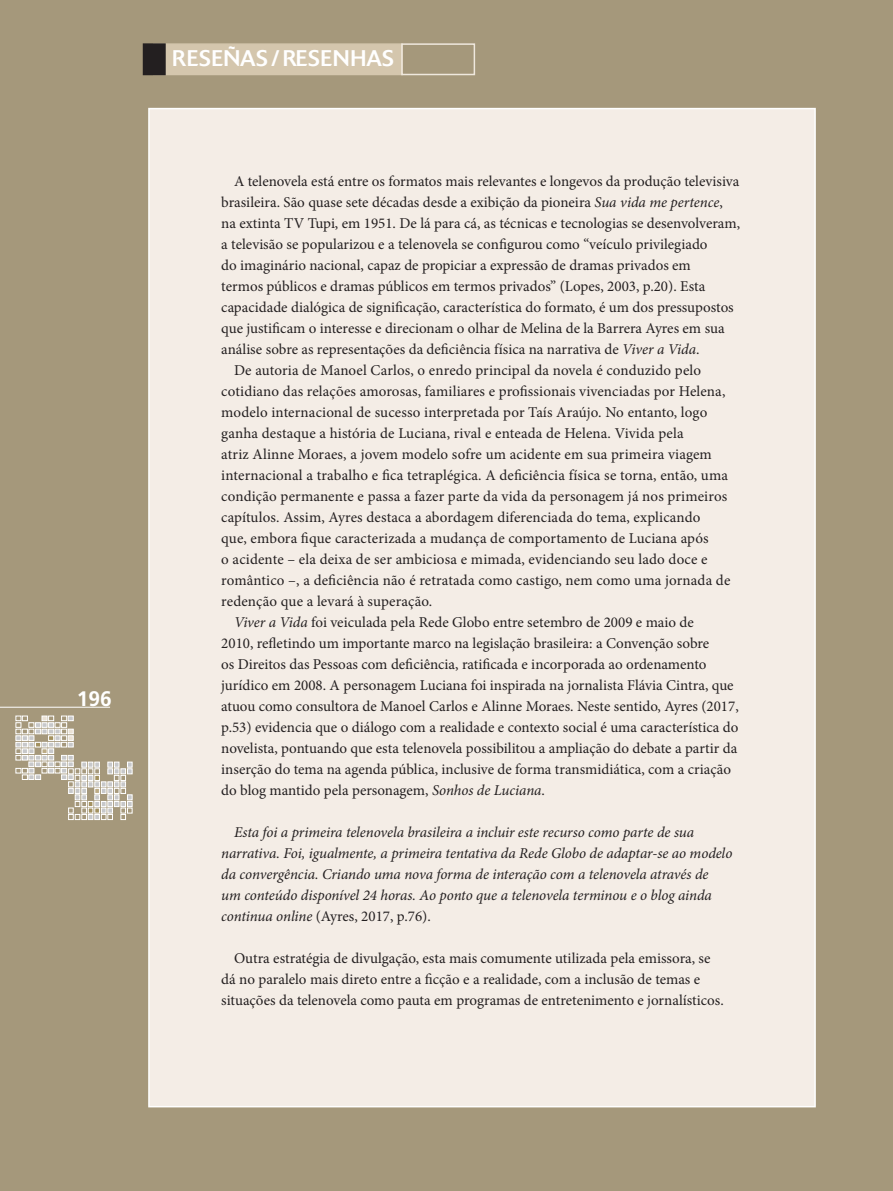
<style>
.page{position:relative;width:893px;height:1191px;background:#a5987b}
.page>*{position:absolute;margin:0;border:0;box-sizing:border-box;transform-origin:0 0}
.t1{font:22.5px "Delta";color:#fff}
.t2{font:700 21px "Frutiger";color:#a3915f}
.t3{font:15px/21px "Minion Pro";color:#231f20}
.t4{font:italic 15px/21px "Minion Pro";letter-spacing:-.01em;color:#231f20}
.s1{color:#fff}
.s2{font-style:italic}
.s3{font-style:normal}
</style>
<div class="page">
<svg style="left:16px;top:716px;width:117px;height:103px"></svg>
<hr style="left:0;top:707px;width:110px;height:1px;background:#fff">
<div style="left:148px;top:108px;width:668px;height:999px;background:#f4ede6;border:2px solid #fff"></div>
<div style="left:153px;top:43px;width:250px;height:32px;background:#d4c6ad;border:2px solid #d4c6ad"></div>
<div style="left:144px;top:44px;width:21px;height:30px;background:#231f20"></div>
<div style="left:143px;top:43px;width:23px;height:32px;border:2px solid #231f20"></div>
<div style="left:401px;top:43px;width:74px;height:32px;border:2px solid #efe8dd"></div>
<h2 class="t2" style="left:45px;top:686px;width:68px">196<span class="s1">196</span></h2>
<h1 class="t1" style="left:172px;top:45px;width:209px">RESEÑAS / RESENHAS</h1>
<p class="t3" style="left:234px;top:170px;width:507px">A telenovela está entre os formatos mais relevantes e longevos da produção televisiva</p>
<p class="t3" style="left:221px;top:191px;width:503px">brasileira. São quase sete décadas desde a exibição da pioneira <span class="s2">Sua vida me pertence</span>,</p>
<p class="t3" style="left:221px;top:212px;width:520px">na extinta TV Tupi, em 1951. De lá para cá, as técnicas e tecnologias se desenvolveram,</p>
<p class="t3" style="left:221px;top:233px;width:488px">a televisão se popularizou e a telenovela se configurou como “veículo privilegiado</p>
<p class="t3" style="left:221px;top:254px;width:471px">do imaginário nacional, capaz de propiciar a expressão de dramas privados em</p>
<p class="t3" style="left:221px;top:275px;width:486px">termos públicos e dramas públicos em termos privados” (Lopes, 2003, p.20). Esta</p>
<p class="t3" style="left:221px;top:296px;width:514px">capacidade dialógica de significação, característica do formato, é um dos pressupostos</p>
<p class="t3" style="left:221px;top:317px;width:505px">que justificam o interesse e direcionam o olhar de Melina de la Barrera Ayres em sua</p>
<p class="t3" style="left:221px;top:338px;width:480px">análise sobre as representações da deficiência física na narrativa de <span class="s2">Viver a Vida</span>.</p>
<p class="t3" style="left:234px;top:359px;width:469px">De autoria de Manoel Carlos, o enredo principal da novela é conduzido pelo</p>
<p class="t3" style="left:221px;top:380px;width:506px">cotidiano das relações amorosas, familiares e profissionais vivenciadas por Helena,</p>
<p class="t3" style="left:221px;top:401px;width:488px">modelo internacional de sucesso interpretada por Taís Araújo. No entanto, logo</p>
<p class="t3" style="left:221px;top:422px;width:464px">ganha destaque a história de Luciana, rival e enteada de Helena. Vivida pela</p>
<p class="t3" style="left:221px;top:443px;width:492px">atriz Alinne Moraes, a jovem modelo sofre um acidente em sua primeira viagem</p>
<p class="t3" style="left:221px;top:464px;width:508px">internacional a trabalho e fica tetraplégica. A deficiência física se torna, então, uma</p>
<p class="t3" style="left:221px;top:485px;width:507px">condição permanente e passa a fazer parte da vida da personagem já nos primeiros</p>
<p class="t3" style="left:221px;top:506px;width:481px">capítulos. Assim, Ayres destaca a abordagem diferenciada do tema, explicando</p>
<p class="t3" style="left:221px;top:527px;width:489px">que, embora fique caracterizada a mudança de comportamento de Luciana após</p>
<p class="t3" style="left:221px;top:548px;width:488px">o acidente – ela deixa de ser ambiciosa e mimada, evidenciando seu lado doce e</p>
<p class="t3" style="left:221px;top:569px;width:511px">romântico –, a deficiência não é retratada como castigo, nem como uma jornada de</p>
<p class="t3" style="left:221px;top:590px;width:213px">redenção que a levará à superação.</p>
<p class="t3" style="left:234px;top:611px;width:461px"><span class="s2">Viver a Vida</span> foi veiculada pela Rede Globo entre setembro de 2009 e maio de</p>
<p class="t3" style="left:221px;top:632px;width:489px">2010, refletindo um importante marco na legislação brasileira: a Convenção sobre</p>
<p class="t3" style="left:221px;top:653px;width:487px">os Direitos das Pessoas com deficiência, ratificada e incorporada ao ordenamento</p>
<p class="t3" style="left:221px;top:674px;width:514px">jurídico em 2008. A personagem Luciana foi inspirada na jornalista Flávia Cintra, que</p>
<p class="t3" style="left:221px;top:695px;width:519px">atuou como consultora de Manoel Carlos e Alinne Moraes. Neste sentido, Ayres (2017,</p>
<p class="t3" style="left:221px;top:716px;width:519px">p.53) evidencia que o diálogo com a realidade e contexto social é uma característica do</p>
<p class="t3" style="left:221px;top:737px;width:518px">novelista, pontuando que esta telenovela possibilitou a ampliação do debate a partir da</p>
<p class="t3" style="left:221px;top:758px;width:511px">inserção do tema na agenda pública, inclusive de forma transmidiática, com a criação</p>
<p class="t3" style="left:221px;top:779px;width:325px">do blog mantido pela personagem, <span class="s2">Sonhos de Luciana</span>.</p>
<p class="t4" style="left:221px;top:821px;width:513px;text-indent:13px">Esta foi a primeira telenovela brasileira a incluir este recurso como parte de sua narrativa. Foi, igualmente, a primeira tentativa da Rede Globo de adaptar-se ao modelo da convergência. Criando uma nova forma de interação com a telenovela através de<br>um conteúdo disponível 24 horas. Ao ponto que a telenovela terminou e o blog ainda continua online <span class="s3">(Ayres, 2017, p.76).</span></p>
<p class="t3" style="left:221px;top:947px;width:504px;text-indent:13px">Outra estratégia de divulgação, esta mais comumente utilizada pela emissora, se dá no paralelo mais direto entre a ficção e a realidade, com a inclusão de temas e situações da telenovela como pauta em programas de entretenimento e jornalísticos.</p>
</div>
